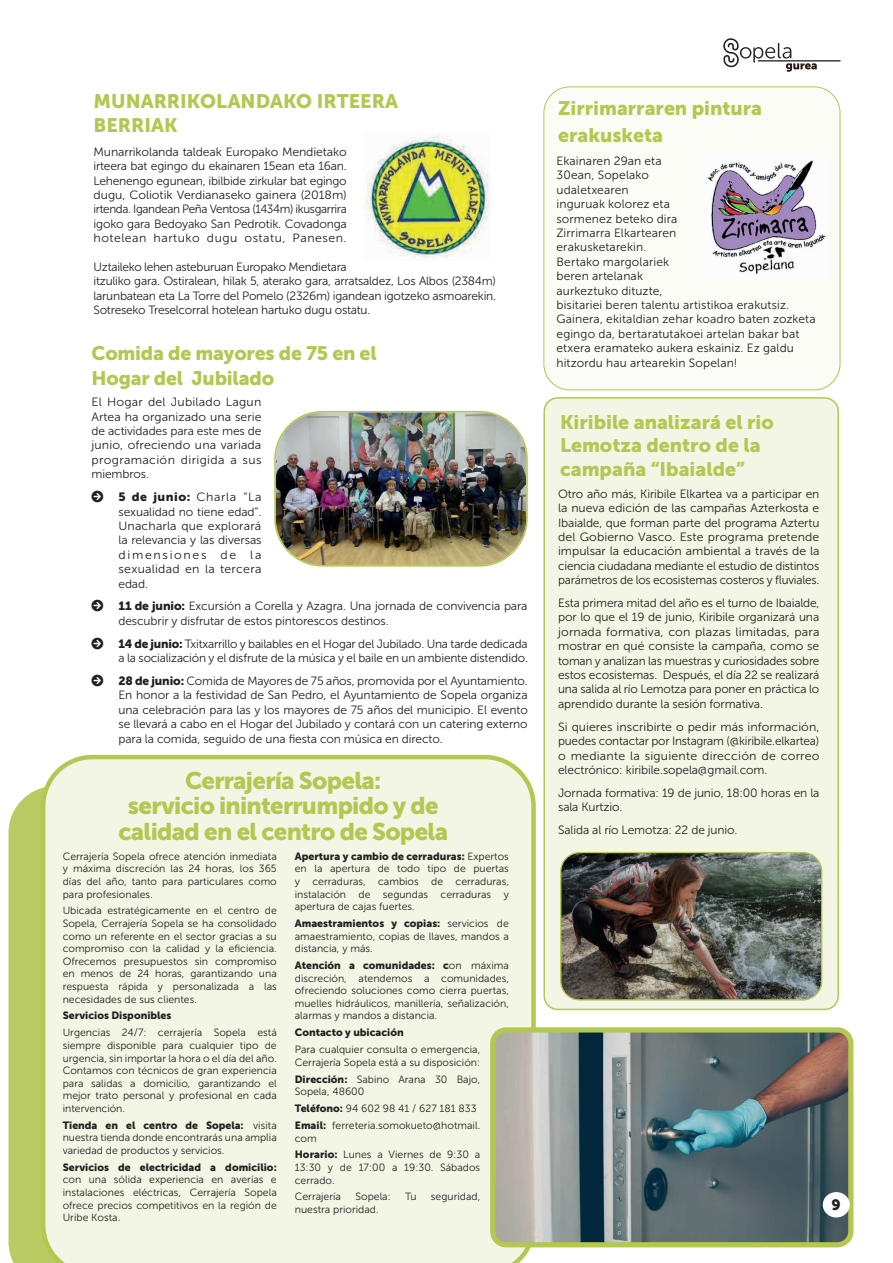
<style>
.page{position:relative;width:893px;height:1263px;background:#fff}
.page>*{position:absolute;margin:0;border:0;box-sizing:border-box;transform-origin:0 0}
.t1{font:24px/25.5px "Museo Sans 900";letter-spacing:-.03em;color:#b4c752;text-align:center}
.t2{font:19.5px/23.4px "Museo Sans 900";color:#b4c752}
.t3{font:15px "Museo Sans 900";color:#231f20}
.t4{font:12px/14.4px "Museo Sans 300";letter-spacing:-.01em;color:#231f20;text-align:justify}
.t5{font:12px/14.4px "Museo Sans 300";letter-spacing:.01em;color:#231f20}
.t6{font:12px "Museo Sans 900";letter-spacing:.04em;color:#231f20}
.t7{font:10.5px/12.6px "Museo Sans 300";color:#231f20}
.t8{font:10.5px "Museo Sans 900";color:#231f20}
.s1{font-family:"Museo Sans 300"}
.s2{font-family:"Museo Sans 900"}
</style>
<div class="page">
<div style="left:544px;top:398px;width:294px;height:611px;background:#f3f6e5;border-radius:14px"></div>
<div style="left:543px;top:397px;width:296px;height:613px;border:2px solid #b4c752;border-radius:14px"></div>
<div style="left:544px;top:87px;width:296px;height:303px;background:#fafcf5;border-radius:26px"></div>
<div style="left:543px;top:86px;width:297px;height:304px;border:1px solid #b4c752;border-radius:26px"></div>
<div style="left:9px;top:788px;width:32px;height:475px;background:#b9cb61"></div>
<div style="left:41px;top:755px;width:495px;height:508px;background:#f3f6e5"></div>
<img style="left:493px;top:1030px;width:354px;height:215px">
<div style="left:490px;top:1027px;width:363px;height:220px;border:5px solid #b4c752;border-radius:13px"></div>
<img style="left:277px;top:412px;width:248px;height:152px">
<div style="left:274px;top:411px;width:254px;height:156px;border:2px solid #b4c752;border-radius:48px"></div>
<img style="left:364px;top:134px;width:126px;height:124px">
<img style="left:708px;top:160px;width:118px;height:114px">
<img style="left:561px;top:852px;width:261px;height:148px">
<div style="left:560px;top:852px;width:262px;height:148px;border:1px solid #b4c752;border-radius:19px"></div>
<div style="left:823px;top:1192px;width:27px;height:25px;background:#fff;border-radius:50%"></div>
<hr style="left:758px;top:60px;width:82px;height:2px;background:#231f20">
<svg style="left:723px;top:38px;width:94px;height:34px"></svg>
<h2 class="t2" style="left:94px;top:90px;width:306px">MUNARRIKOLANDAKO IRTEERA<br>BERRIAK</h2>
<p class="t4" style="left:94px;top:144px;width:255px">Munarrikolanda taldeak Europako Mendietako irteera bat egingo du ekainaren 15ean eta 16an.<br>Lehenengo egunean, ibilbide zirkular bat egingo dugu, Coliotik Verdianaseko gainera (2018m) irtenda. Igandean Peña Ventosa (1434m) ikusgarrira igoko gara Bedoyako San Pedrotik. Covadonga hotelean hartuko dugu ostatu, Panesen.</p>
<p class="t4" style="left:94px;top:260px;width:404px;text-align:left">Uztaileko lehen asteburuan Europako Mendietara<br>itzuliko gara. Ostiralean, hilak 5, aterako gara, arratsaldez, Los Albos (2384m) larunbatean eta La Torre del Pomelo (2326m) igandean igotzeko asmoarekin.<br>Sotreseko Treselcorral hotelean hartuko dugu ostatu.</p>
<h2 class="t2" style="left:91px;top:340px;width:287px;line-height:25.5px">Comida de mayores de 75 en el<br>Hogar del Jubilado</h2>
<p class="t4" style="left:91px;top:395px;width:172px">El Hogar del Jubilado Lagun Artea ha organizado una serie de actividades para este mes de junio, ofreciendo una variada programación dirigida a sus miembros.</p>
<p class="t6" style="left:118px;top:490px;width:144px">5 de junio: <span class="s1">Charla “La</span></p>
<p class="t4" style="left:118px;top:504px;width:145px">sexualidad no tiene edad”.<br>Unacharla que explorará la relevancia y las diversas dimensiones de la sexualidad en la tercera edad.</p>
<p class="t4" style="left:118px;top:599px;width:410px"><span class="s2">11 de junio:</span> Excursión a Corella y Azagra. Una jornada de convivencia para descubrir y disfrutar de estos pintorescos destinos.</p>
<p class="t4" style="left:118px;top:636px;width:411px"><span class="s2">14 de junio:</span> Txitxarrillo y bailables en el Hogar del Jubilado. Una tarde dedicada a la socialización y el disfrute de la música y el baile en un ambiente distendido.</p>
<p class="t4" style="left:118px;top:674px;width:411px"><span class="s2">28 de junio:</span> Comida de Mayores de 75 años, promovida por el Ayuntamiento.<br>En honor a la festividad de San Pedro, el Ayuntamiento de Sopela organiza una celebración para las y los mayores de 75 años del municipio. El evento se llevará a cabo en el Hogar del Jubilado y contará con un catering externo para la comida, seguido de una fiesta con música en directo.</p>
<h1 class="t1" style="left:118px;top:767px;width:331px">Cerrajería Sopela:<br>servicio ininterrumpido y de calidad en el centro de Sopela</h1>
<p class="t7" style="left:63px;top:850px;width:216px;text-align:justify">Cerrajería Sopela ofrece atención inmediata y máxima discreción las 24 horas, los 365 días del año, tanto para particulares como para profesionales.</p>
<p class="t7" style="left:63px;top:904px;width:216px;text-align:justify">Ubicada estratégicamente en el centro de Sopela, Cerrajería Sopela se ha consolidado como un referente en el sector gracias a su compromiso con la calidad y la eficiencia.<br>Ofrecemos presupuestos sin compromiso en menos de 24 horas, garantizando una respuesta rápida y personalizada a las necesidades de sus clientes.</p>
<p class="t8" style="left:63px;top:1010px;width:110px">Servicios Disponibles</p>
<p class="t7" style="left:63px;top:1026px;width:216px;text-align:justify">Urgencias 24/7: cerrajería Sopela está siempre disponible para cualquier tipo de urgencia, sin importar la hora o el día del año.<br>Contamos con técnicos de gran experiencia para salidas a domicilio, garantizando el mejor trato personal y profesional en cada intervención.</p>
<p class="t8" style="left:63px;top:1119px;width:216px">Tienda en el centro de Sopela: <span class="s1">visita</span></p>
<p class="t7" style="left:63px;top:1131px;width:216px">nuestra tienda donde encontrarás una amplia variedad de productos y servicios.</p>
<p class="t8" style="left:63px;top:1161px;width:216px">Servicios de electricidad a domicilio:</p>
<p class="t7" style="left:63px;top:1173px;width:216px;text-align:justify">con una sólida experiencia en averías e instalaciones eléctricas, Cerrajería Sopela ofrece precios competitivos en la región de Uribe Kosta.</p>
<p class="t8" style="left:295px;top:850px;width:216px">Apertura y cambio de cerraduras: <span class="s1">Expertos</span></p>
<p class="t7" style="left:295px;top:862px;width:216px;text-align:justify">en la apertura de todo tipo de puertas y cerraduras, cambios de cerraduras, instalación de segundas cerraduras y apertura de cajas fuertes.</p>
<p class="t8" style="left:295px;top:917px;width:216px">Amaestramientos y copias: <span class="s1">servicios de</span></p>
<p class="t7" style="left:295px;top:930px;width:216px">amaestramiento, copias de llaves, mandos a distancia, y más.</p>
<p class="t8" style="left:295px;top:959px;width:216px">Atención a comunidades: c<span class="s1">on máxima</span></p>
<p class="t7" style="left:295px;top:972px;width:216px;text-align:justify">discreción, atendemos a comunidades, ofreciendo soluciones como cierra puertas, muelles hidráulicos, manillería, señalización, alarmas y mandos a distancia.</p>
<p class="t8" style="left:295px;top:1027px;width:110px">Contacto y ubicación</p>
<p class="t7" style="left:295px;top:1043px;width:187px">Para cualquier consulta o emergencia,<br>Cerrajería Sopela está a su disposición:</p>
<p class="t7" style="left:295px;top:1073px;width:187px"><span class="s2">Dirección:</span> Sabino Arana 30 Bajo,<br>Sopela, 48600</p>
<p class="t7" style="left:295px;top:1100px;width:187px;line-height:16.8px"><span class="s2">Teléfono:</span> 94 602 98 41 / 627 181 833<br><span class="s2">Email:</span> ferreteria.somokueto@hotmail.</p>
<p class="t7" style="left:295px;top:1129px;width:187px;line-height:16.8px">com<br><span class="s2">Horario:</span> Lunes a Viernes de 9:30 a</p>
<p class="t7" style="left:295px;top:1161px;width:187px">13:30 y de 17:00 a 19:30. Sábados cerrado.</p>
<p class="t7" style="left:295px;top:1190px;width:48px">Cerrajería</p>
<p class="t7" style="left:355px;top:1190px;width:37px">Sopela:</p>
<p class="t7" style="left:405px;top:1190px;width:13px">Tu</p>
<p class="t7" style="left:431px;top:1190px;width:51px">seguridad,</p>
<p class="t7" style="left:295px;top:1203px;width:85px">nuestra prioridad.</p>
<h2 class="t2" style="left:558px;top:94px;width:206px;line-height:27px">Zirrimarraren pintura erakusketa</h2>
<p class="t5" style="left:556px;top:154px;width:261px">Ekainaren 29an eta<br>30ean, Sopelako<br>udaletxearen<br>inguruak kolorez eta<br>sormenez beteko dira<br>Zirrimarra Elkartearen<br>erakusketarekin.<br>Bertako margolariek<br>beren artelanak<br>aurkeztuko dituzte,<br>bisitariei beren talentu artistikoa erakutsiz.<br>Gainera, ekitaldian zehar koadro baten zozketa egingo da, bertaratutakoei artelan bakar bat etxera eramateko aukera eskainiz. Ez galdu hitzordu hau artearekin Sopelan!</p>
<h2 class="t2" style="left:560px;top:410px;width:215px">Kiribile analizará el rio<br>Lemotza dentro de la campaña “Ibaialde”</h2>
<p class="t4" style="left:558px;top:486px;width:263px">Otro año más, Kiribile Elkartea va a participar en la nueva edición de las campañas Azterkosta e Ibaialde, que forman parte del programa Aztertu del Gobierno Vasco. Este programa pretende impulsar la educación ambiental a través de la ciencia ciudadana mediante el estudio de distintos parámetros de los ecosistemas costeros y fluviales.</p>
<p class="t4" style="left:558px;top:596px;width:263px">Esta primera mitad del año es el turno de Ibaialde, por lo que el 19 de junio, Kiribile organizará una jornada formativa, con plazas limitadas, para mostrar en qué consiste la campaña, como se toman y analizan las muestras y curiosidades sobre estos ecosistemas. Después, el día 22 se realizará una salida al río Lemotza para poner en práctica lo aprendido durante la sesión formativa.</p>
<p class="t4" style="left:558px;top:719px;width:263px">Si quieres inscribirte o pedir más información, puedes contactar por Instagram (@kiribile.elkartea) o mediante la siguiente dirección de correo electrónico: kiribile.sopela@gmail.com.</p>
<p class="t4" style="left:558px;top:786px;width:263px">Jornada formativa: 19 de junio, 18:00 horas en la sala Kurtzio.</p>
<p class="t4" style="left:558px;top:823px;width:181px">Salida al río Lemotza: 22 de junio.</p>
<p class="t3" style="left:832px;top:1196px;width:11px">9</p>
</div>
